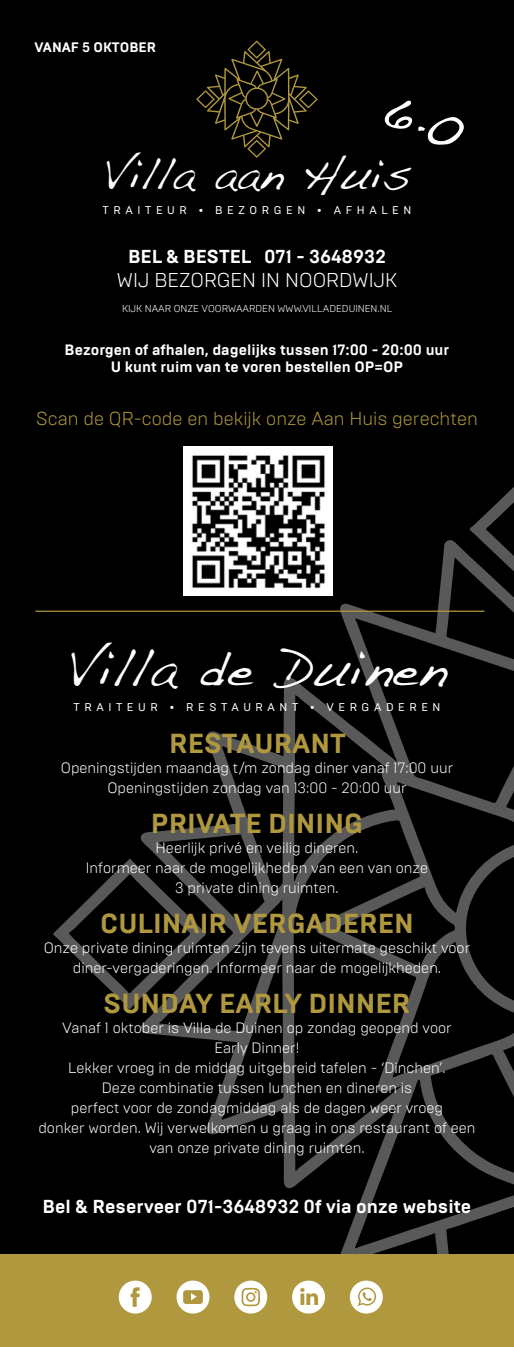
<style>
.page{position:relative;width:514px;height:1347px;background:#fff}
.page>*{position:absolute;margin:0;border:0;box-sizing:border-box;transform-origin:0 0}
.t1{font:46.25px "Dakota";color:#fff}
.t2{font:38.88px "Dakota";color:#fff}
.t3{font:700 27.5px "Brutal Type";color:#b0983e}
.t4{font:300 20px "Brutal Type";color:#fff}
.t5{font:700 18.75px "Brutal Type";color:#fff}
.t6{font:300 18.75px "Brutal Type";color:#b0983e}
.t7{font:300 15px/20px "Brutal Type";color:#fff;text-align:center}
.t8{font:700 15px/17.5px "Brutal Type";color:#fff;text-align:center}
.t9{font:700 13.75px "Brutal Type";color:#fff}
.t10{font:11.25px "Brutal Type";letter-spacing:.41em;color:#fff}
.t11{font:300 10px "Brutal Type";color:#fff}
</style>
<div class="page">
<div style="left:0;top:0;width:514px;height:1346px;background:#000"></div>
<svg style="left:470px;top:487px;width:44px;height:52px"></svg>
<svg style="left:140px;top:539px;width:374px;height:715px"></svg>
<svg style="left:53px;top:858px;width:153px;height:151px"></svg>
<div style="left:0;top:1254px;width:514px;height:92px;background:#b0983e"></div>
<svg style="left:119px;top:1280px;width:33px;height:33px"></svg>
<svg style="left:234px;top:1280px;width:33px;height:33px"></svg>
<svg style="left:292px;top:1280px;width:33px;height:33px"></svg>
<svg style="left:350px;top:1280px;width:33px;height:33px"></svg>
<svg style="left:176px;top:1280px;width:33px;height:33px"></svg>
<hr style="left:35px;top:610px;width:449px;height:2px;background:#b0983e">
<svg style="left:196px;top:40px;width:122px;height:118px"></svg>
<img style="left:184px;top:447px;width:149px;height:149px">
<p class="t9" style="left:35px;top:38px;width:123px">VANAF 5 OKTOBER</p>
<h2 class="t2" style="left:103px;top:150px;width:309px">Villa aan Huis</h2>
<p class="t10" style="left:103px;top:204px;width:310px">TRAITEUR • BEZORGEN • AFHALEN</p>
<p class="t5" style="left:128px;top:245px;width:259px">BEL &amp; BESTEL 071 - 3648932</p>
<h3 class="t4" style="left:117px;top:268px;width:281px">WIJ BEZORGEN IN NOORDWIJK</h3>
<p class="t11" style="left:122px;top:303px;width:272px">KIJK NAAR ONZE VOORWAARDEN WWW.VILLADEDUINEN.NL</p>
<p class="t8" style="left:65px;top:341px;width:386px">Bezorgen of afhalen, dagelijks tussen 17:00 - 20:00 uur<br>U kunt ruim van te voren bestellen OP=OP</p>
<p class="t6" style="left:36px;top:407px;width:443px">Scan de QR-code en bekijk onze Aan Huis gerechten</p>
<h1 class="t1" style="left:67px;top:639px;width:381px">Villa de Duinen</h1>
<p class="t10" style="left:73px;top:700px;width:368px">TRAITEUR • RESTAURANT • VERGADEREN</p>
<h3 class="t3" style="left:169px;top:727px;width:178px">RESTAURANT</h3>
<p class="t7" style="left:61px;top:758px;width:394px">Openingstijden maandag t/m zondag diner vanaf 17:00 uur<br>Openingstijden zondag van 13:00 - 20:00 uur</p>
<h3 class="t3" style="left:151px;top:807px;width:214px">PRIVATE DINING</h3>
<p class="t7" style="left:86px;top:838px;width:344px">Heerlijk privé en veilig dineren.<br>Informeer naar de mogelijkheden van een van onze<br>3 private dining ruimten.</p>
<h3 class="t3" style="left:100px;top:907px;width:315px">CULINAIR VERGADEREN</h3>
<p class="t7" style="left:44px;top:938px;width:428px">Onze private dining ruimten zijn tevens uitermate geschikt voor diner-vergaderingen. Informeer naar de mogelijkheden.</p>
<h3 class="t3" style="left:104px;top:987px;width:308px">SUNDAY EARLY DINNER</h3>
<p class="t7" style="left:38px;top:1018px;width:438px">Vanaf 1 oktober is Villa de Duinen op zondag geopend voor<br>Early Dinner!<br>Lekker vroeg in de middag uitgebreid tafelen - ‘Dinchen’.<br>Deze combinatie tussen lunchen en dineren is<br>perfect voor de zondagmiddag als de dagen weer vroeg<br>donker worden. Wij verwelkomen u graag in ons restaurant of een van onze private dining ruimten.</p>
<p class="t5" style="left:43px;top:1195px;width:430px">Bel &amp; Reserveer 071-3648932 0f via onze website</p>
</div>
